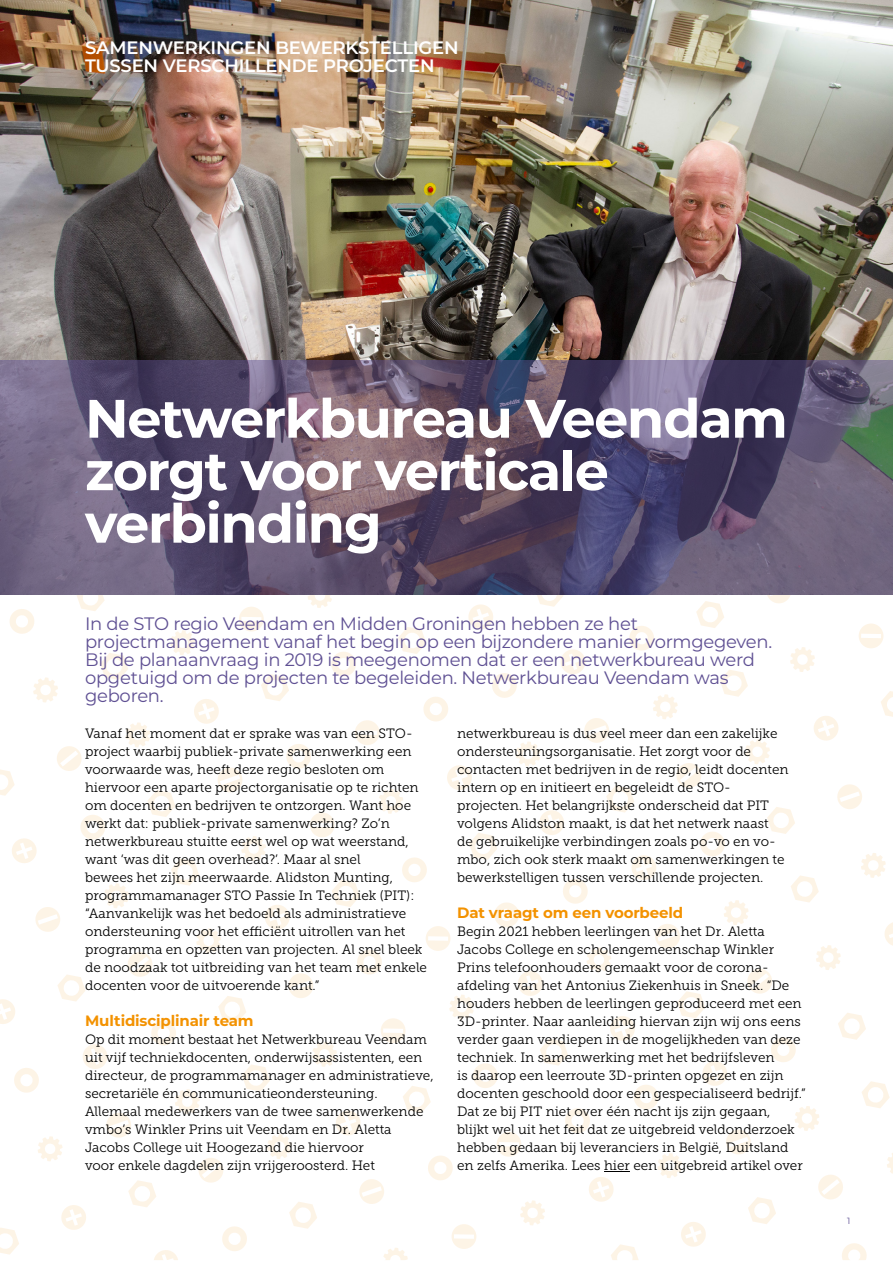
<style>
.page{position:relative;width:893px;height:1263px;background:#fff}
.page>*{position:absolute;margin:0;border:0;box-sizing:border-box;transform-origin:0 0}
.t1{font:700 54px/52.5px "Montserrat";letter-spacing:-.025em;color:#fff}
.t2{font:18px/18px "Montserrat";letter-spacing:-.015em;color:#5f5093}
.t3{font:600 18px/18px "Montserrat";letter-spacing:-.01em;color:#fff}
.t4{font:700 15px "Montserrat";letter-spacing:-.01em;color:#f39200}
.t5{font:13.5px/18px "Museo Slab 300";color:#000}
.t6{font:9px "Montserrat";color:#5f5093}
</style>
<div class="page">
<svg style="left:76px;top:594px;width:29px;height:17px"></svg>
<svg style="left:9px;top:609px;width:25px;height:25px"></svg>
<svg style="left:33px;top:677px;width:25px;height:25px"></svg>
<svg style="left:261px;top:674px;width:28px;height:27px"></svg>
<svg style="left:286px;top:744px;width:25px;height:25px"></svg>
<svg style="left:125px;top:722px;width:25px;height:25px"></svg>
<svg style="left:0;top:769px;width:15px;height:27px"></svg>
<svg style="left:331px;top:652px;width:25px;height:25px"></svg>
<svg style="left:170px;top:630px;width:25px;height:25px"></svg>
<svg style="left:398px;top:627px;width:28px;height:27px"></svg>
<svg style="left:308px;top:594px;width:24px;height:14px"></svg>
<svg style="left:148px;top:790px;width:27px;height:27px"></svg>
<svg style="left:423px;top:697px;width:25px;height:25px"></svg>
<svg style="left:100px;top:653px;width:28px;height:27px"></svg>
<svg style="left:80px;top:815px;width:25px;height:25px"></svg>
<svg style="left:12px;top:838px;width:25px;height:25px"></svg>
<svg style="left:194px;top:699px;width:25px;height:25px"></svg>
<svg style="left:218px;top:767px;width:25px;height:25px"></svg>
<svg style="left:57px;top:746px;width:25px;height:25px"></svg>
<svg style="left:239px;top:607px;width:25px;height:25px"></svg>
<svg style="left:355px;top:720px;width:25px;height:25px"></svg>
<svg style="left:535px;top:594px;width:28px;height:13px"></svg>
<svg style="left:492px;top:673px;width:25px;height:25px"></svg>
<svg style="left:696px;top:601px;width:28px;height:27px"></svg>
<svg style="left:629px;top:626px;width:25px;height:25px"></svg>
<svg style="left:561px;top:649px;width:25px;height:25px"></svg>
<svg style="left:468px;top:604px;width:25px;height:25px"></svg>
<svg style="left:765px;top:594px;width:28px;height:9px"></svg>
<svg style="left:104px;top:883px;width:25px;height:25px"></svg>
<svg style="left:332px;top:880px;width:28px;height:27px"></svg>
<svg style="left:357px;top:950px;width:25px;height:25px"></svg>
<svg style="left:196px;top:928px;width:25px;height:25px"></svg>
<svg style="left:57px;top:975px;width:28px;height:26px"></svg>
<svg style="left:402px;top:857px;width:25px;height:25px"></svg>
<svg style="left:241px;top:836px;width:25px;height:25px"></svg>
<svg style="left:469px;top:833px;width:28px;height:27px"></svg>
<svg style="left:14px;top:1068px;width:25px;height:25px"></svg>
<svg style="left:378px;top:789px;width:25px;height:25px"></svg>
<svg style="left:218px;top:996px;width:28px;height:27px"></svg>
<svg style="left:494px;top:902px;width:25px;height:25px"></svg>
<svg style="left:171px;top:859px;width:28px;height:27px"></svg>
<svg style="left:35px;top:907px;width:25px;height:25px"></svg>
<svg style="left:447px;top:765px;width:25px;height:25px"></svg>
<svg style="left:151px;top:1021px;width:25px;height:24px"></svg>
<svg style="left:83px;top:1044px;width:25px;height:25px"></svg>
<svg style="left:265px;top:905px;width:25px;height:25px"></svg>
<svg style="left:0;top:999px;width:15px;height:25px"></svg>
<svg style="left:288px;top:973px;width:25px;height:25px"></svg>
<svg style="left:128px;top:952px;width:25px;height:25px"></svg>
<svg style="left:310px;top:812px;width:25px;height:25px"></svg>
<svg style="left:426px;top:926px;width:25px;height:25px"></svg>
<svg style="left:653px;top:694px;width:25px;height:25px"></svg>
<svg style="left:881px;top:691px;width:12px;height:26px"></svg>
<svg style="left:745px;top:739px;width:25px;height:25px"></svg>
<svg style="left:606px;top:786px;width:28px;height:27px"></svg>
<svg style="left:790px;top:647px;width:25px;height:25px"></svg>
<svg style="left:563px;top:879px;width:25px;height:25px"></svg>
<svg style="left:767px;top:807px;width:28px;height:27px"></svg>
<svg style="left:516px;top:742px;width:24px;height:24px"></svg>
<svg style="left:720px;top:670px;width:28px;height:27px"></svg>
<svg style="left:584px;top:718px;width:25px;height:25px"></svg>
<svg style="left:700px;top:832px;width:25px;height:25px"></svg>
<svg style="left:631px;top:855px;width:25px;height:25px"></svg>
<svg style="left:814px;top:716px;width:25px;height:25px"></svg>
<svg style="left:539px;top:810px;width:25px;height:25px"></svg>
<svg style="left:837px;top:784px;width:25px;height:25px"></svg>
<svg style="left:676px;top:763px;width:25px;height:25px"></svg>
<svg style="left:859px;top:623px;width:25px;height:25px"></svg>
<svg style="left:0;top:1228px;width:19px;height:26px"></svg>
<svg style="left:175px;top:1089px;width:25px;height:25px"></svg>
<svg style="left:403px;top:1086px;width:28px;height:27px"></svg>
<svg style="left:428px;top:1155px;width:25px;height:25px"></svg>
<svg style="left:267px;top:1134px;width:25px;height:25px"></svg>
<svg style="left:128px;top:1180px;width:28px;height:27px"></svg>
<svg style="left:473px;top:1063px;width:25px;height:25px"></svg>
<svg style="left:312px;top:1042px;width:25px;height:25px"></svg>
<svg style="left:540px;top:1039px;width:28px;height:27px"></svg>
<svg style="left:449px;top:995px;width:25px;height:25px"></svg>
<svg style="left:289px;top:1202px;width:28px;height:27px"></svg>
<svg style="left:565px;top:1108px;width:25px;height:25px"></svg>
<svg style="left:38px;top:1136px;width:25px;height:25px"></svg>
<svg style="left:242px;top:1064px;width:28px;height:27px"></svg>
<svg style="left:106px;top:1113px;width:25px;height:25px"></svg>
<svg style="left:518px;top:971px;width:25px;height:25px"></svg>
<svg style="left:222px;top:1226px;width:25px;height:25px"></svg>
<svg style="left:154px;top:1250px;width:24px;height:10px"></svg>
<svg style="left:336px;top:1110px;width:25px;height:25px"></svg>
<svg style="left:61px;top:1205px;width:25px;height:25px"></svg>
<svg style="left:359px;top:1179px;width:25px;height:25px"></svg>
<svg style="left:198px;top:1158px;width:25px;height:25px"></svg>
<svg style="left:381px;top:1018px;width:25px;height:25px"></svg>
<svg style="left:496px;top:1132px;width:25px;height:25px"></svg>
<svg style="left:724px;top:900px;width:24px;height:25px"></svg>
<svg style="left:816px;top:945px;width:25px;height:25px"></svg>
<svg style="left:677px;top:991px;width:28px;height:27px"></svg>
<svg style="left:861px;top:853px;width:25px;height:25px"></svg>
<svg style="left:634px;top:1085px;width:25px;height:25px"></svg>
<svg style="left:838px;top:1013px;width:28px;height:27px"></svg>
<svg style="left:587px;top:947px;width:24px;height:25px"></svg>
<svg style="left:791px;top:875px;width:28px;height:27px"></svg>
<svg style="left:655px;top:924px;width:25px;height:25px"></svg>
<svg style="left:771px;top:1037px;width:25px;height:25px"></svg>
<svg style="left:702px;top:1061px;width:25px;height:25px"></svg>
<svg style="left:884px;top:922px;width:9px;height:24px"></svg>
<svg style="left:610px;top:1016px;width:25px;height:25px"></svg>
<svg style="left:747px;top:969px;width:25px;height:25px"></svg>
<svg style="left:383px;top:1248px;width:25px;height:12px"></svg>
<svg style="left:611px;top:1244px;width:28px;height:16px"></svg>
<svg style="left:520px;top:1200px;width:25px;height:25px"></svg>
<svg style="left:452px;top:1224px;width:24px;height:25px"></svg>
<svg style="left:795px;top:1106px;width:24px;height:25px"></svg>
<svg style="left:887px;top:1153px;width:6px;height:21px"></svg>
<svg style="left:748px;top:1197px;width:28px;height:27px"></svg>
<svg style="left:657px;top:1153px;width:25px;height:25px"></svg>
<svg style="left:862px;top:1081px;width:28px;height:27px"></svg>
<svg style="left:726px;top:1130px;width:25px;height:25px"></svg>
<svg style="left:842px;top:1243px;width:25px;height:17px"></svg>
<svg style="left:681px;top:1222px;width:25px;height:25px"></svg>
<svg style="left:818px;top:1175px;width:25px;height:25px"></svg>
<svg style="left:589px;top:1171px;width:41px;height:31px"></svg>
<img style="left:0;top:0;width:893px;height:360px">
<svg style="left:0;top:360px;width:893px;height:234px;background:#5f536f"></svg>
<h2 class="t3" style="left:85px;top:38px;width:375px">SAMENWERKINGEN BEWERKSTELLIGEN<br>TUSSEN VERSCHILLENDE PROJECTEN</h2>
<h1 class="t1" style="left:85px;top:390px;width:704px">Netwerkbureau Veendam zorgt voor verticale verbinding</h1>
<p class="t2" style="left:85px;top:614px;width:689px">In de STO regio Veendam en Midden Groningen hebben ze het projectmanagement vanaf het begin op een bijzondere manier vormgegeven.<br>Bij de planaanvraag in 2019 is meegenomen dat er een netwerkbureau werd opgetuigd om de projecten te begeleiden. Netwerkbureau Veendam was geboren.</p>
<p class="t5" style="left:85px;top:724px;width:344px">Vanaf het moment dat er sprake was van een STO&shy;project waarbij publiek-private samenwerking een voorwaarde was, heeft deze regio besloten om hiervoor een aparte projectorganisatie op te richten om docenten en bedrijven te ontzorgen. Want hoe werkt dat: publiek-private samenwerking? Zo’n netwerkbureau stuitte eerst wel op wat weerstand, want ‘was dit geen overhead?’. Maar al snel<br>bewees het zijn meerwaarde. Alidston Munting, programmamanager STO Passie In Techniek (PIT): “Aanvankelijk was het bedoeld als administratieve ondersteuning voor het efficiënt uitrollen van het programma en opzetten van projecten. Al snel bleek de noodzaak tot uitbreiding van het team met enkele docenten voor de uitvoerende kant.”</p>
<p class="t4" style="left:85px;top:1010px;width:170px">Multidisciplinair team</p>
<p class="t5" style="left:85px;top:1030px;width:350px">Op dit moment bestaat het Netwerkbureau Veendam uit vijf techniekdocenten, onderwijsassistenten, een directeur, de programmamanager en administratieve, secretariële én communicatieondersteuning.<br>Allemaal medewerkers van de twee samenwerkende vmbo’s Winkler Prins uit Veendam en Dr. Aletta Jacobs College uit Hoogezand die hiervoor<br>voor enkele dagdelen zijn vrijgeroosterd. Het</p>
<p class="t5" style="left:457px;top:724px;width:333px">netwerkbureau is dus veel meer dan een zakelijke ondersteuningsorganisatie. Het zorgt voor de contacten met bedrijven in de regio, leidt docenten intern op en initieert en begeleidt de STO&shy;projecten. Het belangrijkste onderscheid dat PIT volgens Alidston maakt, is dat het netwerk naast<br>de gebruikelijke verbindingen zoals po-vo en vo&shy;mbo, zich ook sterk maakt om samenwerkingen te bewerkstelligen tussen verschillende projecten.</p>
<p class="t4" style="left:457px;top:902px;width:228px">Dat vraagt om een voorbeeld</p>
<p class="t5" style="left:457px;top:922px;width:350px">Begin 2021 hebben leerlingen van het Dr. Aletta Jacobs College en scholengemeenschap Winkler Prins telefoonhouders gemaakt voor de corona&shy;afdeling van het Antonius Ziekenhuis in Sneek. “De houders hebben de leerlingen geproduceerd met een 3D-printer. Naar aanleiding hiervan zijn wij ons eens verder gaan verdiepen in de mogelijkheden van deze techniek. In samenwerking met het bedrijfsleven<br>is daarop een leerroute 3D-printen opgezet en zijn docenten geschoold door een gespecialiseerd bedrijf.” Dat ze bij PIT niet over één nacht ijs zijn gegaan,<br>blijkt wel uit het feit dat ze uitgebreid veldonderzoek hebben gedaan bij leveranciers in België, Duitsland en zelfs Amerika. Lees hier een uitgebreid artikel over</p>
<p class="t6" style="left:847px;top:1215px;width:5px">1</p>
</div>
